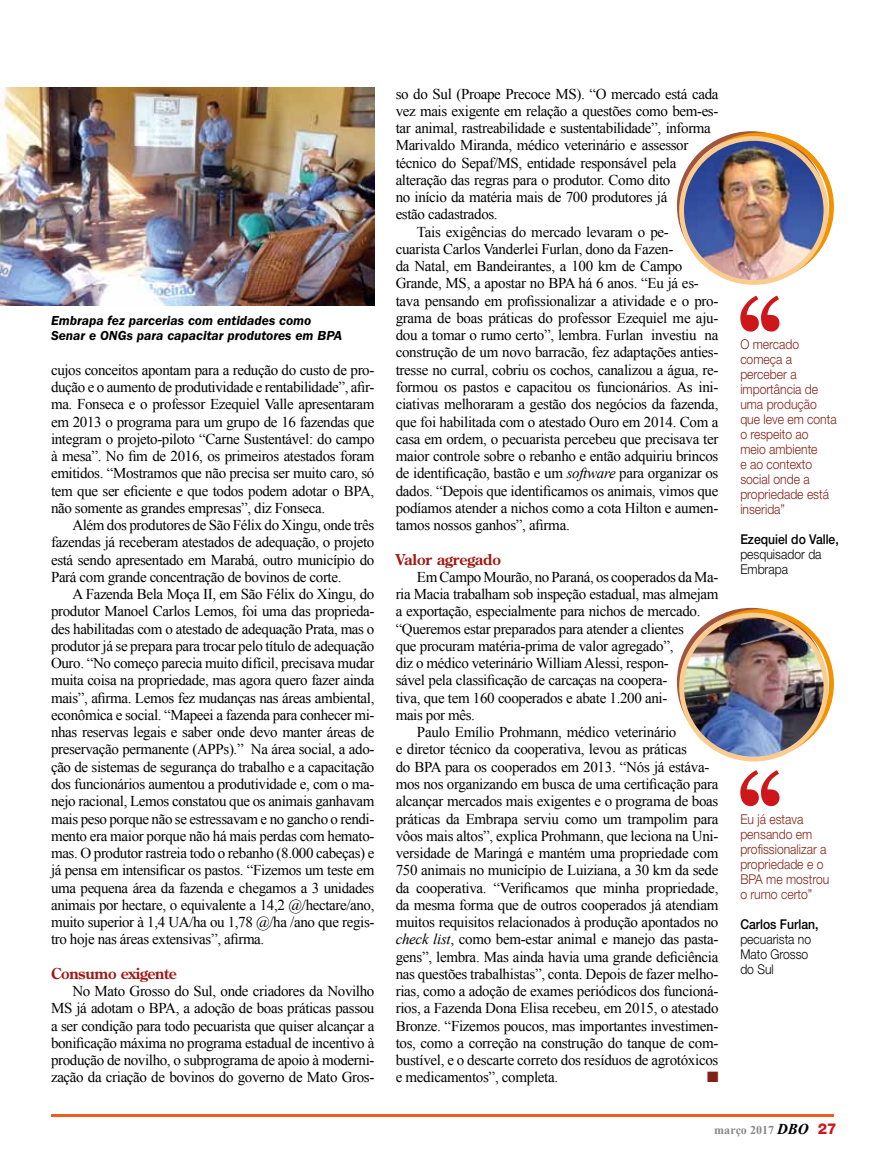
<style>
.page{position:relative;width:885px;height:1170px;background:#fff}
.page>*{position:absolute;margin:0;border:0;box-sizing:border-box;transform-origin:0 0}
.t1{font:15px/17.2px "Times New Roman";letter-spacing:-.02em;color:#000;text-align:justify}
.t2{font:700 15px "Century Old Style Std";letter-spacing:-.025em;color:#a01713}
.t3{font:700 15px "Century Old Style Std";color:#a01713}
.t4{font:15px "Zapf Dingbats ITC";color:#822116}
.t5{font:300 13.5px/15px "Helvetica Neue LT Std";color:#822116;scale:.9 1}
.t6{font:italic 600 13.5px/15px "ITC Franklin Gothic Std";color:#000}
.t7{font:300 13.5px/15px "Helvetica Neue LT Std";color:#000;scale:.9 1}
.t8{font:500 13.5px "Helvetica Neue LT Std";color:#000;scale:.9 1}
.t9{font:700 12px "Times New Roman";color:#878787}
.s1{font-style:italic}
.s2{font-style:italic;font-size:15px;color:#000}
.s3{font-family:"Helvetica Neue LT Std";font-weight:800;font-size:15px;color:#cd171a}
</style>
<div class="page">
<hr style="left:51px;top:1114px;width:782px;height:2px;background:#eb6021">
<svg style="left:682px;top:131px;width:152px;height:154px"></svg>
<img style="left:681px;top:138px;width:144px;height:144px;border-radius:72px">
<div style="left:679px;top:136px;width:149px;height:149px;border:5px solid #fccb8e;border-radius:50%"></div>
<svg style="left:718px;top:607px;width:116px;height:155px"></svg>
<img style="left:681px;top:616px;width:144px;height:143px">
<div style="left:679px;top:612px;width:149px;height:149px;border:5px solid #fccb8e;border-radius:50%"></div>
<svg style="left:740px;top:295px;width:39px;height:36px"></svg>
<svg style="left:740px;top:770px;width:39px;height:36px"></svg>
<img style="left:0;top:87px;width:374px;height:219px">
<p class="t6" style="left:51px;top:313px;width:292px">Embrapa fez parcerias com entidades como<br>Senar e ONGs para capacitar produtores em BPA</p>
<p class="t1" style="left:51px;top:361px;width:325px">cujos conceitos apontam para a redução do custo de pro&shy;dução e o aumento de produtividade e rentabilidade”, afir&shy;ma. Fonseca e o professor Ezequiel Valle apresentaram em 2013 o programa para um grupo de 16 fazendas que integram o projeto-piloto “Carne Sustentável: do campo à mesa”. No fim de 2016, os primeiros atestados foram emitidos. “Mostramos que não precisa ser muito caro, só tem que ser eficiente e que todos podem adotar o BPA, não somente as grandes empresas”, diz Fonseca.</p>
<p class="t1" style="left:51px;top:516px;width:325px;text-indent:21px">Além dos produtores de São Félix do Xingu, onde três fazendas já receberam atestados de adequação, o projeto está sendo apresentado em Marabá, outro município do Pará com grande concentração de bovinos de corte.</p>
<p class="t1" style="left:51px;top:585px;width:325px;text-indent:21px">A Fazenda Bela Moça II, em São Félix do Xingu, do produtor Manoel Carlos Lemos, foi uma das proprieda&shy;des habilitadas com o atestado de adequação Prata, mas o produtor já se prepara para trocar pelo título de adequação Ouro. “No começo parecia muito difícil, precisava mudar muita coisa na propriedade, mas agora quero fazer ainda mais”, afirma. Lemos fez mudanças nas áreas ambiental, econômica e social. “Mapeei a fazenda para conhecer mi&shy;nhas reservas legais e saber onde devo manter áreas de preservação permanente (APPs).” Na área social, a ado&shy;ção de sistemas de segurança do trabalho e a capacitação dos funcionários aumentou a produtividade e, com o ma&shy;nejo racional, Lemos constatou que os animais ganhavam mais peso porque não se estressavam e no gancho o rendi&shy;mento era maior porque não há mais perdas com hemato&shy;mas. O produtor rastreia todo o rebanho (8.000 cabeças) e já pensa em intensificar os pastos. “Fizemos um teste em uma pequena área da fazenda e chegamos a 3 unidades animais por hectare, o equivalente a 14,2 @/hectare/ano, muito superior à 1,4 UA/ha ou 1,78 @/ha /ano que regis&shy;tro hoje nas áreas extensivas”, afirma.</p>
<p class="t2" style="left:51px;top:963px;width:127px">Consumo exigente</p>
<p class="t1" style="left:51px;top:982px;width:325px;text-indent:21px">No Mato Grosso do Sul, onde criadores da Novilho MS já adotam o BPA, a adoção de boas práticas passou a ser condição para todo pecuarista que quiser alcançar a bonificação máxima no programa estadual de incentivo à produção de novilho, o subprograma de apoio à moderni&shy;zação da criação de bovinos do governo de Mato Gros-</p>
<p class="t1" style="left:395px;top:85px;width:324px">so do Sul (Proape Precoce MS). “O mercado está cada</p>
<p class="t1" style="left:395px;top:102px;width:324px">vez mais exigente em relação a questões como bem-es-</p>
<p class="t1" style="left:395px;top:119px;width:317px">tar animal, rastreabilidade e sustentabilidade”, informa</p>
<p class="t1" style="left:395px;top:136px;width:294px">Marivaldo Miranda, médico veterinário e assessor</p>
<p class="t1" style="left:395px;top:154px;width:282px">técnico do Sepaf/MS, entidade responsável pela</p>
<p class="t1" style="left:395px;top:171px;width:276px">alteração das regras para o produtor. Como dito</p>
<p class="t1" style="left:395px;top:188px;width:273px">no início da matéria mais de 700 produtores já</p>
<p class="t1" style="left:395px;top:205px;width:103px">estão cadastrados.</p>
<p class="t1" style="left:417px;top:223px;width:253px">Tais exigências do mercado levaram o pe-</p>
<p class="t1" style="left:395px;top:240px;width:279px">cuarista Carlos Vanderlei Furlan, dono da Fazen-</p>
<p class="t1" style="left:395px;top:257px;width:288px">da Natal, em Bandeirantes, a 100 km de Campo</p>
<p class="t1" style="left:395px;top:274px;width:304px">Grande, MS, a apostar no BPA há 6 anos. “Eu já es-</p>
<p class="t1" style="left:395px;top:292px;width:324px">tava pensando em profissionalizar a atividade e o pro-</p>
<p class="t1" style="left:395px;top:309px;width:324px">grama de boas práticas do professor Ezequiel me aju-</p>
<p class="t1" style="left:395px;top:326px;width:324px">dou a tomar o rumo certo”, lembra. Furlan investiu na</p>
<p class="t1" style="left:395px;top:343px;width:324px">construção de um novo barracão, fez adaptações anties-</p>
<p class="t1" style="left:395px;top:361px;width:324px">tresse no curral, cobriu os cochos, canalizou a água, re-</p>
<p class="t1" style="left:395px;top:378px;width:324px">formou os pastos e capacitou os funcionários. As ini-</p>
<p class="t1" style="left:395px;top:395px;width:324px">ciativas melhoraram a gestão dos negócios da fazenda,</p>
<p class="t1" style="left:395px;top:412px;width:324px">que foi habilitada com o atestado Ouro em 2014. Com a</p>
<p class="t1" style="left:395px;top:430px;width:324px">casa em ordem, o pecuarista percebeu que precisava ter</p>
<p class="t1" style="left:395px;top:447px;width:324px">maior controle sobre o rebanho e então adquiriu brincos</p>
<p class="t1" style="left:395px;top:464px;width:324px">de identificação, bastão e um <span class="s1">software</span> para organizar os</p>
<p class="t1" style="left:395px;top:481px;width:324px">dados. “Depois que identificamos os animais, vimos que</p>
<p class="t1" style="left:395px;top:499px;width:324px">podíamos atender a nichos como a cota Hilton e aumen-</p>
<p class="t1" style="left:395px;top:516px;width:175px">tamos nossos ganhos”, afirma.</p>
<p class="t3" style="left:395px;top:549px;width:107px">Valor agregado</p>
<p class="t1" style="left:417px;top:568px;width:303px">Em Campo Mourão, no Paraná, os cooperados da Ma-</p>
<p class="t1" style="left:395px;top:585px;width:324px">ria Macia trabalham sob inspeção estadual, mas almejam</p>
<p class="t1" style="left:395px;top:602px;width:306px">a exportação, especialmente para nichos de mercado.</p>
<p class="t1" style="left:395px;top:619px;width:290px">“Queremos estar preparados para atender a clientes</p>
<p class="t1" style="left:395px;top:637px;width:279px">que procuram matéria-prima de valor agregado”,</p>
<p class="t1" style="left:395px;top:654px;width:275px">diz o médico veterinário William Alessi, respon-</p>
<p class="t1" style="left:395px;top:671px;width:273px">sável pela classificação de carcaças na coopera-</p>
<p class="t1" style="left:395px;top:688px;width:273px">tiva, que tem 160 cooperados e abate 1.200 ani-</p>
<p class="t1" style="left:395px;top:706px;width:81px">mais por mês.</p>
<p class="t1" style="left:417px;top:723px;width:261px">Paulo Emílio Prohmann, médico veterinário</p>
<p class="t1" style="left:395px;top:740px;width:293px">e diretor técnico da cooperativa, levou as práticas</p>
<p class="t1" style="left:395px;top:757px;width:315px">do BPA para os cooperados em 2013. “Nós já estáva-</p>
<p class="t1" style="left:395px;top:775px;width:324px">mos nos organizando em busca de uma certificação para</p>
<p class="t1" style="left:395px;top:792px;width:324px">alcançar mercados mais exigentes e o programa de boas</p>
<p class="t1" style="left:395px;top:809px;width:324px">práticas da Embrapa serviu como um trampolim para</p>
<p class="t1" style="left:395px;top:826px;width:324px">vôos mais altos”, explica Prohmann, que leciona na Uni-</p>
<p class="t1" style="left:395px;top:844px;width:324px">versidade de Maringá e mantém uma propriedade com</p>
<p class="t1" style="left:395px;top:861px;width:324px">750 animais no município de Luiziana, a 30 km da sede</p>
<p class="t1" style="left:395px;top:878px;width:324px">da cooperativa. “Verificamos que minha propriedade,</p>
<p class="t1" style="left:395px;top:895px;width:324px">da mesma forma que de outros cooperados já atendiam</p>
<p class="t1" style="left:395px;top:913px;width:324px">muitos requisitos relacionados à produção apontados no</p>
<p class="t1" style="left:395px;top:930px;width:324px"><span class="s1">check list</span>, como bem-estar animal e manejo das pasta-</p>
<p class="t1" style="left:395px;top:947px;width:324px">gens”, lembra. Mas ainda havia uma grande deficiência</p>
<p class="t1" style="left:395px;top:964px;width:324px">nas questões trabalhistas”, conta. Depois de fazer melho-</p>
<p class="t1" style="left:395px;top:982px;width:324px">rias, como a adoção de exames periódicos dos funcioná-</p>
<p class="t1" style="left:395px;top:999px;width:324px">rios, a Fazenda Dona Elisa recebeu, em 2015, o atestado</p>
<p class="t1" style="left:395px;top:1016px;width:324px">Bronze. “Fizemos poucos, mas importantes investimen-</p>
<p class="t1" style="left:395px;top:1033px;width:324px">tos, como a correção na construção do tanque de com-</p>
<p class="t1" style="left:395px;top:1051px;width:324px">bustível, e o descarte correto dos resíduos de agrotóxicos</p>
<p class="t1" style="left:395px;top:1068px;width:164px">e medicamentos”, completa.</p>
<p class="t4" style="left:707px;top:1070px;width:13px">■</p>
<p class="t5" style="left:740px;top:336px;width:109px">O mercado começa a perceber a importância de uma produção que leve em conta o respeito ao meio ambiente<br>e ao contexto social onde a propriedade está inserida”</p>
<p class="t8" style="left:740px;top:531px;width:111px">Ezequiel do Valle,</p>
<p class="t7" style="left:740px;top:546px;width:92px">pesquisador da<br>Embrapa</p>
<p class="t5" style="left:740px;top:810px;width:100px">Eu já estava pensando em profissionalizar a propriedade e o<br>BPA me mostrou o rumo certo”</p>
<p class="t8" style="left:740px;top:915px;width:88px">Carlos Furlan,</p>
<p class="t7" style="left:740px;top:930px;width:80px">pecuarista no<br>Mato Grosso do Sul</p>
<p class="t9" style="left:714px;top:1121px;width:124px">março 2017 <span class="s2">DBO</span> <span class="s3">27</span></p>
</div>
